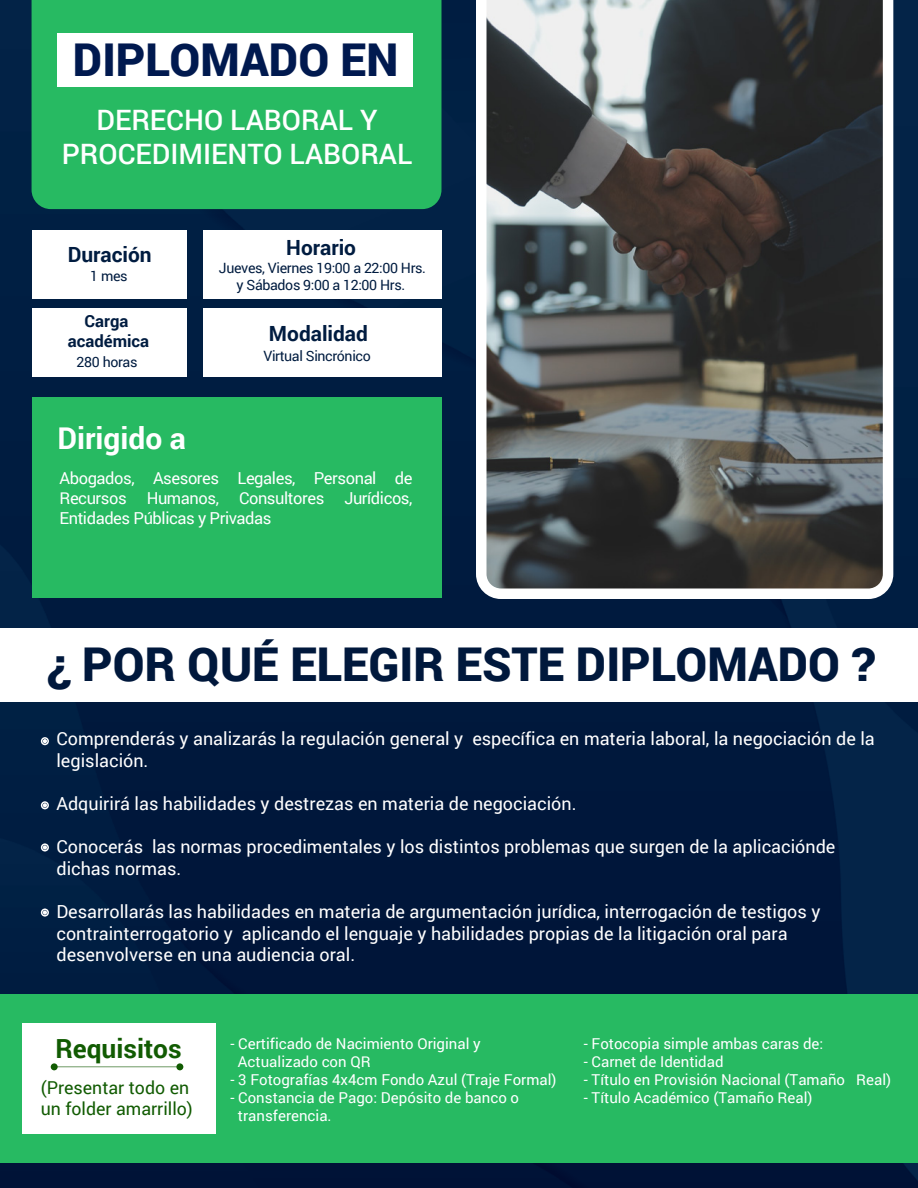
<style>
.page{position:relative;width:918px;height:1188px;background:#fff}
.page>*{position:absolute;margin:0;border:0;box-sizing:border-box;transform-origin:0 0}
.t1{font:900 46.65px "Roboto";color:#00183c}
.t2{font:900 45.3px "Roboto";color:#00194f}
.t3{font:700 30px "Roboto";color:#fff}
.t4{font:500 28.05px/33.8px "Roboto";color:#fff;text-align:center}
.t5{font:700 26.4px "Roboto";color:#115b02}
.t6{font:700 20.85px "Roboto";color:#001c40}
.t7{font:18px/21.6px "Roboto";color:#fff}
.t8{font:17.85px/21.3px "Roboto";color:#115b02}
.t9{font:700 16.65px/20.1px "Roboto";color:#001c40;text-align:center}
.t10{font:16.5px/19.8px "Roboto";letter-spacing:-.025em;color:#fff;text-align:justify}
.t11{font:15px/18px "Roboto";color:#fff}
.t12{font:14.25px/17.1px "Roboto";letter-spacing:-.025em;color:#001c40;text-align:center}
</style>
<div class="page">
<img style="left:0;top:0;width:918px;height:1188px">
<div style="left:0;top:994px;width:918px;height:168px;background:#27ba62"></div>
<div style="left:0;top:628px;width:918px;height:74px;background:#fff"></div>
<svg style="left:32px;top:231px;width:155px;height:68px"></svg>
<svg style="left:32px;top:308px;width:155px;height:69px"></svg>
<svg style="left:203px;top:308px;width:238px;height:69px"></svg>
<svg style="left:203px;top:231px;width:238px;height:68px"></svg>
<div style="left:32px;top:397px;width:409px;height:201px;background:#27ba62"></div>
<div style="left:32px;top:0;width:409px;height:209px;background:#27ba62"></div>
<div style="left:22px;top:1023px;width:194px;height:111px;background:#fff"></div>
<svg style="left:51px;top:1063px;width:132px;height:7px"></svg>
<svg style="left:57px;top:34px;width:355px;height:53px"></svg>
<svg style="left:471px;top:0;width:428px;height:604px;background:#56595a"></svg>
<svg style="left:41px;top:737px;width:8px;height:8px"></svg>
<svg style="left:41px;top:801px;width:8px;height:8px"></svg>
<svg style="left:41px;top:843px;width:8px;height:9px"></svg>
<svg style="left:41px;top:909px;width:8px;height:8px"></svg>
<h2 class="t2" style="left:73px;top:28px;width:327px">DIPLOMADO EN</h2>
<h3 class="t4" style="left:62px;top:102px;width:352px">DERECHO LABORAL Y<br>PROCEDIMIENTO LABORAL</h3>
<p class="t6" style="left:68px;top:240px;width:86px">Duración</p>
<p class="t12" style="left:90px;top:267px;width:39px">1 mes</p>
<p class="t9" style="left:68px;top:310px;width:83px">Carga académica</p>
<p class="t12" style="left:77px;top:353px;width:62px">280 horas</p>
<p class="t6" style="left:286px;top:233px;width:71px">Horario</p>
<p class="t12" style="left:219px;top:259px;width:209px">Jueves, Viernes 19:00 a 22:00 Hrs. y Sábados 9:00 a 12:00 Hrs.</p>
<p class="t6" style="left:269px;top:319px;width:101px">Modalidad</p>
<p class="t12" style="left:263px;top:346px;width:109px">Virtual Sincrónico</p>
<h3 class="t3" style="left:57px;top:417px;width:130px">Dirigido a</h3>
<p class="t10" style="left:59px;top:468px;width:355px">Abogados, Asesores Legales, Personal de Recursos Humanos, Consultores Jurídicos, Entidades Públicas y Privadas</p>
<h1 class="t1" style="left:47px;top:632px;width:830px">¿ POR QUÉ ELEGIR ESTE DIPLOMADO ?</h1>
<p class="t7" style="left:56px;top:728px;width:820px">Comprenderás y analizarás la regulación general y específica en materia laboral, la negociación de la legislación.</p>
<p class="t7" style="left:56px;top:792px;width:522px">Adquirirá las habilidades y destrezas en materia de negociación.</p>
<p class="t7" style="left:56px;top:836px;width:781px">Conocerás las normas procedimentales y los distintos problemas que surgen de la aplicaciónde dichas normas.</p>
<p class="t7" style="left:56px;top:900px;width:765px">Desarrollarás las habilidades en materia de argumentación jurídica, interrogación de testigos y contrainterrogatorio y aplicando el lenguaje y habilidades propias de la litigación oral para desenvolverse en una audiencia oral.</p>
<h3 class="t5" style="left:55px;top:1030px;width:128px">Requisitos</h3>
<p class="t8" style="left:41px;top:1076px;width:154px">(Presentar todo en un folder amarrillo)</p>
<p class="t11" style="left:238px;top:1034px;width:244px;text-indent:-7px">- Certificado de Nacimiento Original y<br>Actualizado con QR</p>
<p class="t11" style="left:230px;top:1070px;width:328px">- 3 Fotografías 4x4cm Fondo Azul (Traje Formal)</p>
<p class="t11" style="left:238px;top:1088px;width:283px;text-indent:-7px">- Constancia de Pago: Depósito de banco o transferencia.</p>
<p class="t11" style="left:584px;top:1034px;width:241px">- Fotocopia simple ambas caras de:</p>
<p class="t11" style="left:584px;top:1052px;width:141px">- Carnet de Identidad</p>
<p class="t11" style="left:584px;top:1070px;width:309px">- Título en Provisión Nacional (Tamaño Real)</p>
<p class="t11" style="left:584px;top:1088px;width:230px">- Título Académico (Tamaño Real)</p>
</div>
